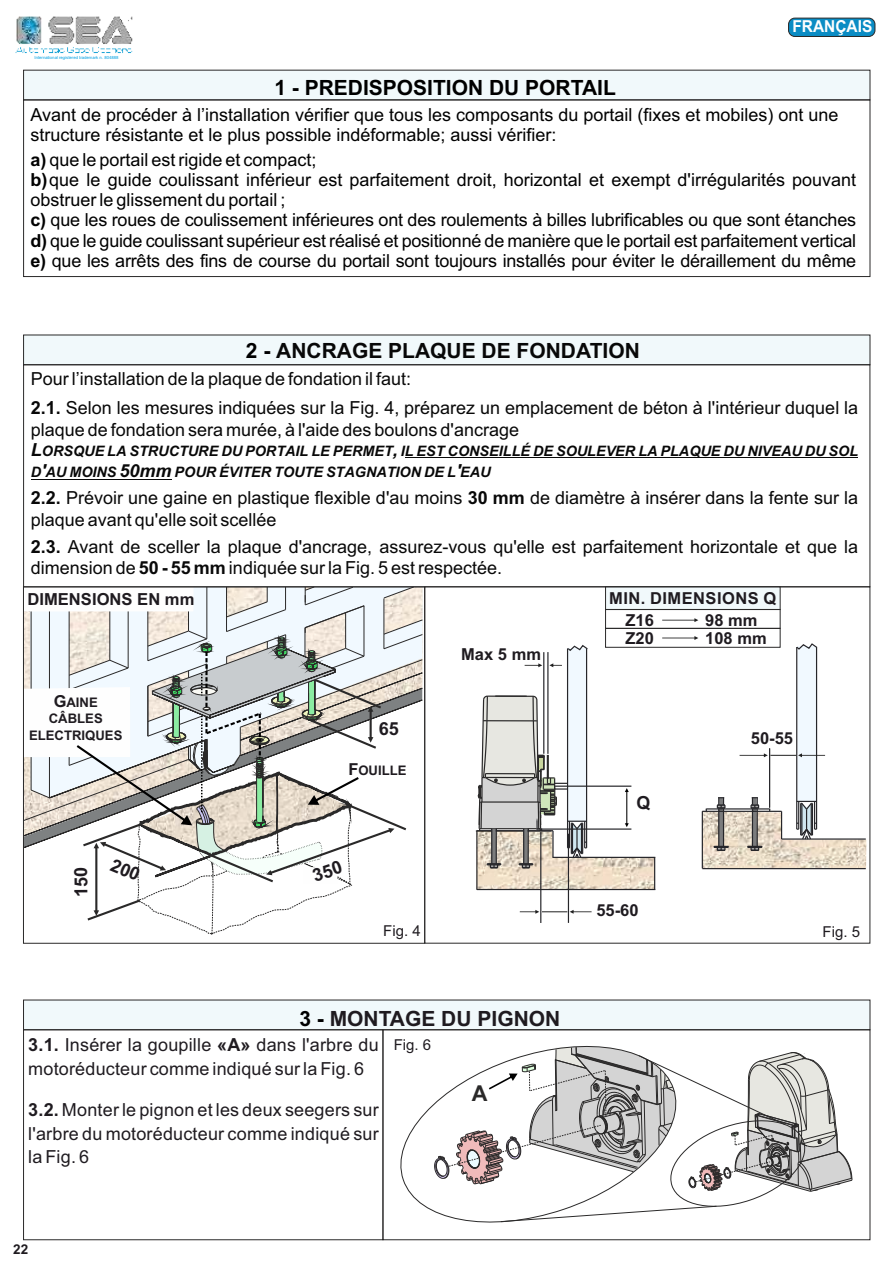
<style>
.page{position:relative;width:893px;height:1263px;background:#fff}
.page>*{position:absolute;margin:0;border:0;box-sizing:border-box;transform-origin:0 0}
.t1{font:700 21.9px "Arial";color:#2a2929}
.t2{font:700 21px "Arial";color:#080808}
.t3{font:700 21px "Arial";color:#000}
.t4{font:700 21px "Arial";color:#1f1b20}
.t5{font:18px/20.1px "Arial";color:#000}
.t6{font:18px/21.8px "Arial";color:#080808}
.t7{font:18px/24px "Arial";letter-spacing:.01em;color:#1f1b20}
.t8{font:700 18px "Arial";color:#1f1b20}
.t9{font:700 16.65px "Arial";color:#1f1b20}
.t10{font:700 16.5px/18.6px "Arial";color:#1f1b20}
.t11{font:700 16.5px "Arial";letter-spacing:.03em;color:#1f1b20}
.t12{font:700 16.5px "Arial";color:#fefefe;scale:.94 1}
.t13{font:15px "Arial";color:#1f1b20}
.t14{font:italic 700 14.4px/21.8px "Arial";color:#080808}
.t15{font:700 13.5px "Arial";color:#1f1b20}
.t16{font:700 13.2px/16.6px "Arial";color:#1f1b20;text-align:center}
.t17{font:4.2px "Arial";color:#00a0e3}
.s1{font-weight:700}
.s2{color:#000}
.s3{font-size:18px}
.s4{font-size:18px;color:#090909}
.s5{font-weight:700;color:#090909}
.s6{font-size:16.5px}
</style>
<div class="page">
<img style="left:15px;top:49px;width:118px;height:5px">
<img style="left:16px;top:16px;width:117px;height:33px">
<div style="left:788px;top:18px;width:87px;height:19px;background:#0a8cc4;border:1px solid #2a2929;border-radius:6px"></div>
<hr style="left:476px;top:830px;width:75px;height:1px;background:#2a2929">
<img style="left:477px;top:856px;width:178px;height:33px">
<img style="left:703px;top:812px;width:163px;height:56px">
<hr style="left:555px;top:785px;width:76px;height:2px;background:#26262a">
<hr style="left:538px;top:828px;width:93px;height:2px;background:#26262a">
<hr style="left:568px;top:834px;width:1px;height:89px;background:#26262a">
<hr style="left:476px;top:831px;width:1px;height:59px;background:#26262a">
<hr style="left:477px;top:889px;width:178px;height:1px;background:#26262a">
<hr style="left:654px;top:857px;width:1px;height:33px;background:#26262a">
<hr style="left:552px;top:857px;width:103px;height:1px;background:#26262a">
<hr style="left:540px;top:832px;width:1px;height:91px;background:#26262a">
<hr style="left:702px;top:811px;width:1px;height:57px;background:#26262a">
<hr style="left:702px;top:868px;width:164px;height:1px;background:#26262a">
<hr style="left:782px;top:838px;width:84px;height:2px;background:#26262a">
<hr style="left:702px;top:811px;width:80px;height:1px;background:#26262a">
<hr style="left:706px;top:808px;width:64px;height:1px;background:#26262a">
<svg style="left:713px;top:797px;width:16px;height:54px"></svg>
<div style="left:605px;top:587px;width:175px;height:23px;background:#f1f9fb"></div>
<div style="left:605px;top:609px;width:175px;height:20px;border:1px solid #2a2929"></div>
<div style="left:605px;top:628px;width:175px;height:19px;border:1px solid #2a2929"></div>
<div style="left:23px;top:1000px;width:847px;height:30px;background:#f1f9fb"></div>
<div style="left:383px;top:1029px;width:487px;height:211px;border:1px solid #2a2929"></div>
<div style="left:23px;top:1029px;width:360px;height:211px;border:1px solid #2a2929"></div>
<svg style="left:625px;top:788px;width:4px;height:39px"></svg>
<svg style="left:520px;top:910px;width:72px;height:4px"></svg>
<svg style="left:740px;top:642px;width:85px;height:209px"></svg>
<svg style="left:477px;top:644px;width:112px;height:225px"></svg>
<svg style="left:400px;top:1103px;width:104px;height:120px"></svg>
<svg style="left:434px;top:1046px;width:419px;height:176px"></svg>
<div style="left:23px;top:70px;width:847px;height:30px;background:#f1f9fb;border:1px solid #2a2929"></div>
<div style="left:23px;top:100px;width:847px;height:177px;border:1px solid #2a2929"></div>
<div style="left:23px;top:335px;width:847px;height:30px;background:#f1f9fb;border:1px solid #2a2929"></div>
<div style="left:23px;top:365px;width:847px;height:222px;border:1px solid #2a2929"></div>
<svg style="left:662px;top:618px;width:36px;height:4px"></svg>
<svg style="left:662px;top:636px;width:36px;height:4px"></svg>
<svg style="left:405px;top:457px;width:43px;height:1px"></svg>
<hr style="left:448px;top:457px;width:82px;height:1px;background:#080808">
<svg style="left:530px;top:457px;width:26px;height:1px"></svg>
<hr style="left:556px;top:457px;width:79px;height:1px;background:#080808">
<svg style="left:635px;top:457px;width:26px;height:1px"></svg>
<hr style="left:661px;top:457px;width:60px;height:1px;background:#080808">
<svg style="left:721px;top:457px;width:26px;height:1px"></svg>
<hr style="left:747px;top:457px;width:55px;height:1px;background:#080808">
<svg style="left:802px;top:457px;width:56px;height:1px"></svg>
<svg style="left:31px;top:479px;width:38px;height:1px"></svg>
<hr style="left:69px;top:479px;width:48px;height:1px;background:#080808">
<svg style="left:117px;top:479px;width:23px;height:1px"></svg>
<hr style="left:140px;top:479px;width:32px;height:1px;background:#090909">
<svg style="left:23px;top:586px;width:400px;height:349px"></svg>
<p class="t17" style="left:35px;top:56px;width:86px">International registered trademark n. 804888</p>
<p class="t3" style="left:274px;top:80px;width:343px">1 - PREDISPOSITION DU PORTAIL</p>
<p class="t12" style="left:792px;top:20px;width:87px">FRANÇAIS</p>
<p class="t5" style="left:30px;top:106px;width:810px">Avant de procéder à l’installation vérifier que tous les composants du portail (fixes et mobiles) ont une structure résistante et le plus possible indéformable; aussi vérifier:</p>
<p class="t5" style="left:30px;top:151px;width:827px"><span class="s1">a)</span> que le portail est rigide et compact;<br><span class="s1">b)</span>que le guide coulissant inférieur est parfaitement droit, horizontal et exempt d'irrégularités pouvant obstruer le glissement du portail ;<br><span class="s1">c)</span> que les roues de coulissement inférieures ont des roulements à billes lubrificables ou que sont étanches <span class="s1">d)</span> que le guide coulissant supérieur est réalisé et positionné de manière que le portail est parfaitement vertical <span class="s1">e)</span> que les arrêts des fins de course du portail sont toujours installés pour éviter le déraillement du même</p>
<p class="t2" style="left:246px;top:343px;width:395px"><span class="s2">2 -</span> ANCRAGE PLAQUE DE FONDATION</p>
<p class="t6" style="left:31px;top:366px;width:829px;line-height:28.5px">Pour l’installation de la plaque de fondation il faut:<br><span class="s1">2.1.</span> Selon les mesures indiquées sur la Fig. 4, préparez un emplacement de béton à l'intérieur duquel la</p>
<p class="t6" style="left:31px;top:420px;width:490px">plaque de fondation sera murée, à l'aide des boulons d'ancrage</p>
<p class="t14" style="left:31px;top:441px;width:829px"><span class="s3">L</span>ORSQUE LA STRUCTURE DU PORTAIL LE PERMET<span class="s3">,</span> IL EST CONSEILLÉ DE SOULEVER LA PLAQUE DU NIVEAU DU SOL<br>D<span class="s3">'</span>AU MOINS <span class="s4">50mm</span> POUR ÉVITER TOUTE STAGNATION DE L<span class="s3">'</span>EAU</p>
<p class="t6" style="left:31px;top:489px;width:829px"><span class="s1">2.2.</span> Prévoir une gaine en plastique flexible d'au moins <span class="s1">30 mm</span> de diamètre à insérer dans la fente sur la plaque avant qu'elle soit scellée</p>
<p class="t6" style="left:31px;top:537px;width:829px"><span class="s1">2.3.</span> Avant de sceller la plaque d'ancrage, assurez-vous qu'elle est parfaitement horizontale et que la dimension de <span class="s5">50 - 55 mm</span> indiquée sur la Fig. 5 est respectée.</p>
<p class="t9" style="left:27px;top:592px;width:168px">DIMENSIONS EN mm</p>
<p class="t11" style="left:609px;top:592px;width:168px">MIN. DIMENSIONS Q</p>
<p class="t16" style="left:29px;top:695px;width:95px"><span class="s6">G</span>AINE<br>CÂBLES<br>ELECTRIQUES</p>
<p class="t8" style="left:74px;top:897px;width:32px;rotate:-90deg">150</p>
<p class="t8" style="left:379px;top:722px;width:22px">65</p>
<p class="t16" style="left:348px;top:764px;width:60px"><span class="s6">F</span>OUILLE</p>
<p class="t10" style="left:461px;top:646px;width:81px">Max 5 mm</p>
<p class="t13" style="left:383px;top:925px;width:39px">Fig. 4</p>
<p class="t4" style="left:299px;top:1010px;width:262px"><span class="s2">3 -</span> MONTAGE DU PIGNON</p>
<p class="t7" style="left:28px;top:1035px;width:352px"><span class="s1">3.1.</span> Insérer la goupille <span class="s1">«A»</span> dans l'arbre du motoréducteur comme indiqué sur la Fig. 6</p>
<p class="t7" style="left:28px;top:1099px;width:352px;text-align:justify"><span class="s1">3.2.</span> Monter le pignon et les deux seegers sur l'arbre du motoréducteur comme indiqué sur la Fig. 6</p>
<p class="t13" style="left:394px;top:1039px;width:39px">Fig. 6</p>
<p class="t15" style="left:13px;top:1244px;width:17px">22</p>
<p class="t1" style="left:472px;top:1085px;width:17px">A</p>
<p class="t10" style="left:625px;top:612px;width:30px">Z16<br>Z20</p>
<p class="t10" style="left:705px;top:612px;width:63px">98 mm<br>108 mm</p>
<p class="t8" style="left:637px;top:795px;width:15px">Q</p>
<p class="t10" style="left:751px;top:730px;width:44px">50-55</p>
<p class="t10" style="left:596px;top:902px;width:44px">55-60</p>
<p class="t13" style="left:822px;top:926px;width:39px">Fig. 5</p>
</div>
